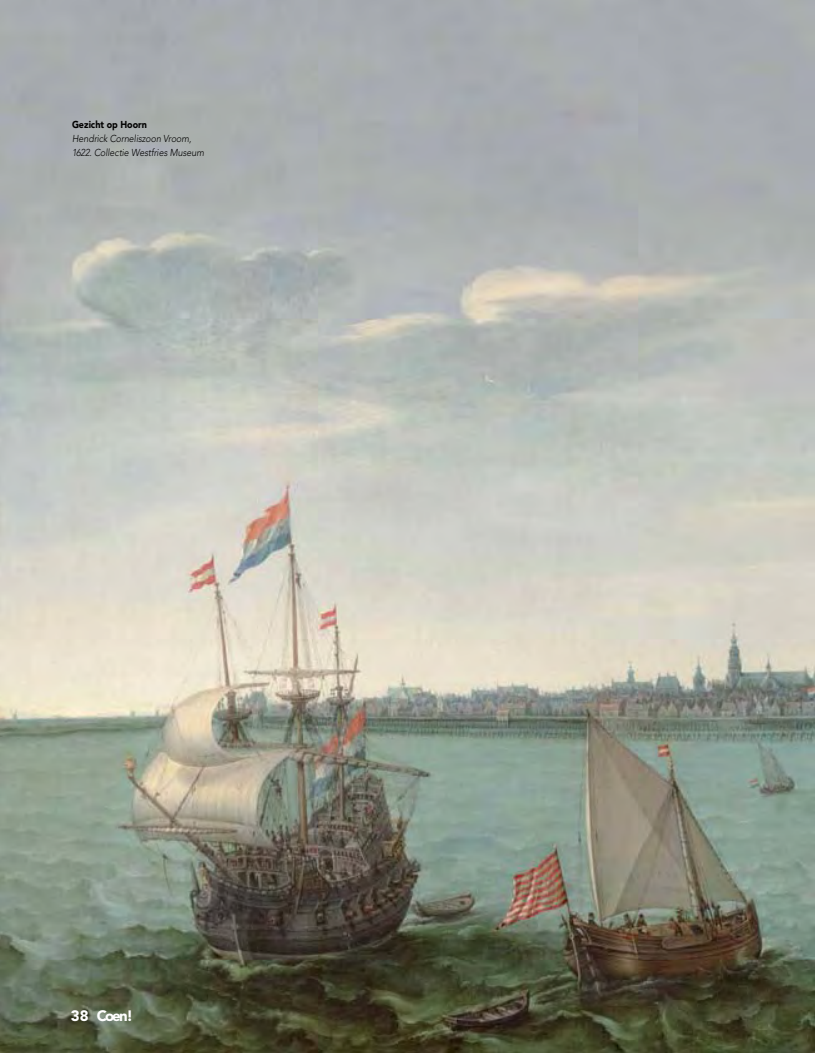
<style>
.page{position:relative;width:815px;height:1053px;background:#fff}
.page>*{position:absolute;margin:0;border:0;box-sizing:border-box;transform-origin:0 0}
.t1{font:900 15px "Avenir";color:#fff}
.t2{font:italic 300 10px/14.1px "Avenir";letter-spacing:-.01em;color:#000;scale:.9 1}
.t3{font:900 10px "Avenir";letter-spacing:-.005em;color:#000;scale:.9 1}
</style>
<div class="page">
<img style="left:0;top:0;width:815px;height:1052px">
<p class="t3" style="left:72px;top:118px;width:85px">Gezicht op Hoorn</p>
<p class="t2" style="left:72px;top:131px;width:148px">Hendrick Corneliszoon Vroom,<br>1622. Collectie Westfries Museum</p>
<h1 class="t1" style="left:71px;top:1006px;width:64px">38 Coen!</h1>
</div>
